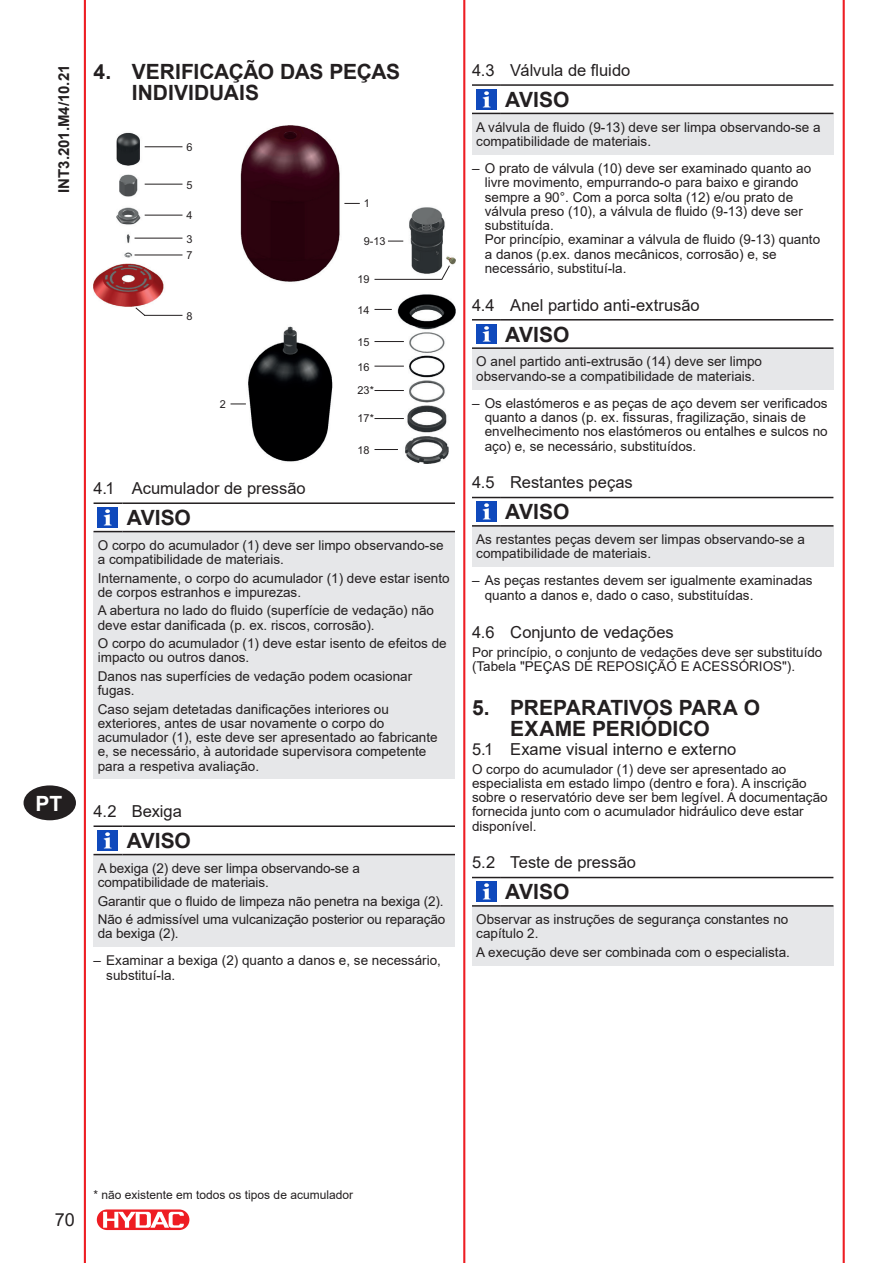
<style>
.page{position:relative;width:893px;height:1263px;background:#fff}
.page>*{position:absolute;margin:0;border:0;box-sizing:border-box;transform-origin:0 0}
.Titel_1_Kopie{font:700 21px/21px "Arial";color:#231f20}
.Hinweis_Warnung{font:700 21px "Arial";letter-spacing:-.005em;color:#231f20}
.t1{font:700 21px "Arial";color:#fff}
.t2{font:18px "Arial";color:#231f20}
.Titel_2_Kopie{font:16.5px "Arial";color:#231f20}
.t3{font:700 15px "Arial";color:#231f20}
.Tabelle_Kopie{font:13.5px/14.2px "Arial";color:#231f20}
.Text_Kopie{font:13.5px/14.2px "Arial";color:#231f20}
.Bildbeschriftung_Kop{font:12px "Arial";color:#231f20}
.t4{font:10.95px/23.9px "Arial";color:#231f20}
</style>
<div class="page">
<div style="left:96px;top:1209px;width:94px;height:22px;border:2px solid #fff;border-radius:10px"></div>
<svg style="left:97px;top:1209px;width:92px;height:21px"></svg>
<svg style="left:103px;top:1212px;width:81px;height:16px"></svg>
<hr style="left:843px;top:0;width:2px;height:1263px;background:#ee1d23">
<hr style="left:84px;top:0;width:2px;height:1263px;background:#ee1d23">
<img style="left:94px;top:125px;width:361px;height:338px">
<hr style="left:145px;top:146px;width:37px;height:1px;background:#231f20">
<svg style="left:134px;top:183px;width:316px;height:267px"></svg>
<svg style="left:231px;top:404px;width:15px;height:1px"></svg>
<div style="left:94px;top:532px;width:361px;height:247px;background:#e6e7e9"></div>
<hr style="left:94px;top:502px;width:28px;height:2px;background:#231f20">
<hr style="left:122px;top:502px;width:333px;height:2px;background:#231f20">
<svg style="left:94px;top:503px;width:361px;height:29px"></svg>
<hr style="left:122px;top:531px;width:333px;height:1px;background:#231f20">
<img style="left:98px;top:507px;width:20px;height:20px">
<div style="left:94px;top:854px;width:361px;height:93px;background:#e6e7e9"></div>
<hr style="left:94px;top:825px;width:28px;height:2px;background:#231f20">
<hr style="left:122px;top:825px;width:333px;height:2px;background:#231f20">
<svg style="left:94px;top:826px;width:361px;height:29px"></svg>
<hr style="left:122px;top:854px;width:333px;height:1px;background:#231f20">
<img style="left:98px;top:830px;width:20px;height:20px">
<hr style="left:463px;top:0;width:2px;height:1263px;background:#ee1d23">
<div style="left:472px;top:113px;width:361px;height:41px;background:#e6e7e9"></div>
<hr style="left:472px;top:84px;width:29px;height:2px;background:#231f20">
<hr style="left:501px;top:84px;width:332px;height:2px;background:#231f20">
<svg style="left:472px;top:85px;width:361px;height:29px"></svg>
<hr style="left:501px;top:113px;width:332px;height:1px;background:#231f20">
<img style="left:476px;top:89px;width:20px;height:20px">
<div style="left:472px;top:348px;width:361px;height:41px;background:#e6e7e9"></div>
<hr style="left:472px;top:319px;width:29px;height:2px;background:#231f20">
<hr style="left:501px;top:319px;width:332px;height:2px;background:#231f20">
<hr style="left:472px;top:347px;width:29px;height:2px;background:#231f20">
<hr style="left:501px;top:347px;width:332px;height:2px;background:#231f20">
<img style="left:476px;top:324px;width:20px;height:20px">
<div style="left:472px;top:526px;width:361px;height:41px;background:#e6e7e9"></div>
<svg style="left:472px;top:497px;width:361px;height:25px"></svg>
<hr style="left:501px;top:497px;width:332px;height:1px;background:#231f20">
<hr style="left:472px;top:525px;width:29px;height:2px;background:#231f20">
<hr style="left:501px;top:525px;width:332px;height:2px;background:#231f20">
<img style="left:476px;top:502px;width:20px;height:20px">
<div style="left:472px;top:906px;width:361px;height:59px;background:#e6e7e9"></div>
<svg style="left:472px;top:877px;width:361px;height:25px"></svg>
<hr style="left:501px;top:877px;width:332px;height:1px;background:#231f20">
<hr style="left:472px;top:905px;width:29px;height:2px;background:#231f20">
<hr style="left:501px;top:905px;width:332px;height:2px;background:#231f20">
<img style="left:476px;top:882px;width:20px;height:20px">
<div style="left:25px;top:786px;width:50px;height:33px;background:#231f20;border-radius:50%"></div>
<div style="left:24px;top:785px;width:52px;height:35px;border:2px solid #231f20;border-radius:50%"></div>
<p class="t3" style="left:53px;top:193px;width:129px;rotate:-90deg">INT3.201.M4/10.21</p>
<p class="Titel_1_Kopie" style="left:132px;top:61px;width:270px;text-indent:-38px">4. VERIFICAÇÃO DAS PEÇAS<br>INDIVIDUAIS</p>
<p class="t4" style="left:186px;top:135px;width:8px">6</p>
<p class="t4" style="left:186px;top:173px;width:8px">5</p>
<p class="t4" style="left:186px;top:203px;width:8px">4<br>3</p>
<p class="t4" style="left:186px;top:243px;width:8px">7</p>
<p class="t4" style="left:364px;top:192px;width:8px">1</p>
<p class="t4" style="left:364px;top:229px;width:23px">9-13</p>
<p class="t4" style="left:358px;top:267px;width:14px">19</p>
<p class="t4" style="left:358px;top:298px;width:14px">14</p>
<p class="t4" style="left:358px;top:330px;width:14px">15</p>
<p class="t4" style="left:358px;top:355px;width:18px;line-height:23px">16<br>23*</p>
<p class="t4" style="left:358px;top:406px;width:18px">17*</p>
<p class="t4" style="left:358px;top:438px;width:14px">18</p>
<p class="t4" style="left:186px;top:304px;width:8px">8</p>
<p class="t4" style="left:220px;top:392px;width:8px">2</p>
<h1 class="t1" style="left:36px;top:788px;width:28px">PT</h1>
<p class="Titel_2_Kopie" style="left:94px;top:477px;width:214px">4.1 Acumulador de pressão</p>
<p class="Hinweis_Warnung" style="left:127px;top:503px;width:66px">AVISO</p>
<p class="Tabelle_Kopie" style="left:98px;top:538px;width:347px">O corpo do acumulador (1) deve ser limpo observando-se a compatibilidade de materiais.</p>
<p class="Tabelle_Kopie" style="left:98px;top:571px;width:353px">Internamente, o corpo do acumulador (1) deve estar isento de corpos estranhos e impurezas.</p>
<p class="Tabelle_Kopie" style="left:98px;top:603px;width:338px">A abertura no lado do fluido (superfície de vedação) não deve estar danificada (p. ex. riscos, corrosão).</p>
<p class="Tabelle_Kopie" style="left:98px;top:636px;width:350px">O corpo do acumulador (1) deve estar isento de efeitos de impacto ou outros danos.</p>
<p class="Tabelle_Kopie" style="left:98px;top:669px;width:316px">Danos nas superfícies de vedação podem ocasionar fugas.</p>
<p class="Tabelle_Kopie" style="left:98px;top:702px;width:341px">Caso sejam detetadas danificações interiores ou exteriores, antes de usar novamente o corpo do acumulador (1), este deve ser apresentado ao fabricante e, se necessário, à autoridade supervisora competente para a respetiva avaliação.</p>
<p class="Titel_2_Kopie" style="left:94px;top:800px;width:90px">4.2 Bexiga</p>
<p class="Hinweis_Warnung" style="left:127px;top:826px;width:66px">AVISO</p>
<p class="Tabelle_Kopie" style="left:98px;top:861px;width:264px">A bexiga (2) deve ser limpa observando-se a compatibilidade de materiais.</p>
<p class="Tabelle_Kopie" style="left:98px;top:894px;width:347px">Garantir que o fluido de limpeza não penetra na bexiga (2).</p>
<p class="Tabelle_Kopie" style="left:98px;top:912px;width:349px">Não é admissível uma vulcanização posterior ou reparação da bexiga (2).</p>
<p class="Tabelle_Kopie" style="left:106px;top:953px;width:336px;text-indent:-13px">– Examinar a bexiga (2) quanto a danos e, se necessário, substituí-la.</p>
<p class="Titel_2_Kopie" style="left:472px;top:59px;width:160px">4.3 Válvula de fluido</p>
<p class="Hinweis_Warnung" style="left:505px;top:85px;width:66px">AVISO</p>
<p class="Tabelle_Kopie" style="left:476px;top:120px;width:346px">A válvula de fluido (9-13) deve ser limpa observando-se a compatibilidade de materiais.</p>
<p class="Tabelle_Kopie" style="left:485px;top:161px;width:337px;text-indent:-13px">– O prato de válvula (10) deve ser examinado quanto ao livre movimento, empurrando-o para baixo e girando sempre a 90°. Com a porca solta (12) e/ou prato de válvula preso (10), a válvula de fluido (9-13) deve ser substituída.<br>Por princípio, examinar a válvula de fluido (9-13) quanto a danos (p.ex. danos mecânicos, corrosão) e, se necessário, substituí-la.</p>
<p class="Titel_2_Kopie" style="left:472px;top:293px;width:229px">4.4 Anel partido anti-extrusão</p>
<p class="Hinweis_Warnung" style="left:505px;top:319px;width:66px">AVISO</p>
<p class="Tabelle_Kopie" style="left:476px;top:354px;width:287px">O anel partido anti-extrusão (14) deve ser limpo observando-se a compatibilidade de materiais.</p>
<p class="Tabelle_Kopie" style="left:485px;top:396px;width:344px;text-indent:-13px">– Os elastómeros e as peças de aço devem ser verificados quanto a danos (p. ex. fissuras, fragilização, sinais de envelhecimento nos elastómeros ou entalhes e sulcos no aço) e, se necessário, substituídos.</p>
<p class="Titel_2_Kopie" style="left:472px;top:471px;width:162px">4.5 Restantes peças</p>
<p class="Hinweis_Warnung" style="left:505px;top:497px;width:66px">AVISO</p>
<p class="Tabelle_Kopie" style="left:476px;top:532px;width:330px">As restantes peças devem ser limpas observando-se a compatibilidade de materiais.</p>
<p class="Tabelle_Kopie" style="left:485px;top:573px;width:329px;text-indent:-13px">– As peças restantes devem ser igualmente examinadas quanto a danos e, dado o caso, substituídas.</p>
<p class="Titel_2_Kopie" style="left:472px;top:621px;width:203px">4.6 Conjunto de vedações</p>
<p class="Text_Kopie" style="left:472px;top:645px;width:352px">Por princípio, o conjunto de vedações deve ser substituído (Tabela "PEÇAS DE REPOSIÇÃO E ACESSÓRIOS").</p>
<p class="Titel_1_Kopie" style="left:472px;top:697px;width:290px;text-align:center">5. PREPARATIVOS PARA O<br>EXAME PERIÓDICO</p>
<p class="Titel_2_Kopie" style="left:472px;top:738px;width:266px">5.1 Exame visual interno e externo</p>
<p class="Text_Kopie" style="left:472px;top:761px;width:357px">O corpo do acumulador (1) deve ser apresentado ao especialista em estado limpo (dentro e fora). A inscrição sobre o reservatório deve ser bem legível. A documentação fornecida junto com o acumulador hidráulico deve estar disponível.</p>
<p class="Titel_2_Kopie" style="left:472px;top:851px;width:166px">5.2 Teste de pressão</p>
<p class="Hinweis_Warnung" style="left:505px;top:877px;width:66px">AVISO</p>
<p class="Tabelle_Kopie" style="left:476px;top:912px;width:314px">Observar as instruções de segurança constantes no capítulo 2.</p>
<p class="Tabelle_Kopie" style="left:476px;top:945px;width:315px">A execução deve ser combinada com o especialista.</p>
<h2 class="t2" style="left:55px;top:1207px;width:22px">70</h2>
<p class="Bildbeschriftung_Kop" style="left:94px;top:1187px;width:261px">* não existente em todos os tipos de acumulador</p>
</div>
